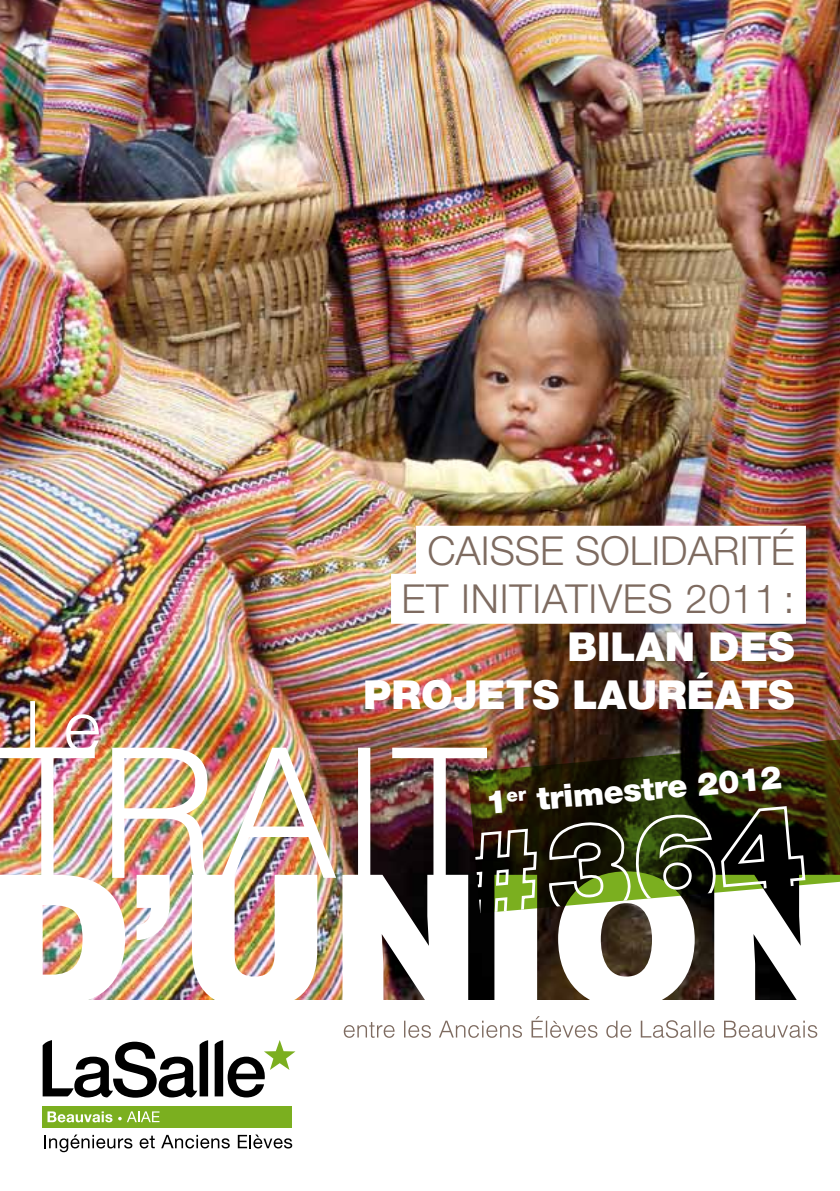
<style>
.page{position:relative;width:840px;height:1191px;background:#fff}
.page>*{position:absolute;margin:0;border:0;box-sizing:border-box;transform-origin:0 0}
.t1{font:300 40px/48px "Helvetica Neue LT Std";letter-spacing:.11em;color:#7e6b60;text-align:right}
.t2{font:900 40px/48px "Helvetica Neue LT Std";color:#fff;text-align:right}
.t3{font:900 32px "Helvetica Neue LT Std";color:#fff}
</style>
<div class="page">
<img style="left:0;top:0;width:839px;height:747px">
<div style="left:43px;top:1106px;width:249px;height:21px;background:#7baf1f"></div>
<svg style="left:44px;top:1134px;width:88px;height:18px"></svg>
<svg style="left:139px;top:1135px;width:16px;height:13px"></svg>
<svg style="left:161px;top:1134px;width:69px;height:14px"></svg>
<svg style="left:238px;top:1134px;width:54px;height:14px"></svg>
<svg style="left:47px;top:1111px;width:65px;height:11px"></svg>
<svg style="left:118px;top:1111px;width:41px;height:11px"></svg>
<svg style="left:43px;top:1040px;width:252px;height:57px"></svg>
<img style="left:42px;top:878px;width:759px;height:122px">
<img style="left:0;top:747px;width:467px;height:131px">
<img style="left:30px;top:701px;width:69px;height:51px">
<img style="left:467px;top:729px;width:372px;height:184px">
<svg style="left:467px;top:827px;width:71px;height:86px;background:#525736"></svg>
<svg style="left:547px;top:804px;width:259px;height:109px"></svg>
<svg style="left:343px;top:1016px;width:473px;height:22px"></svg>
<div style="left:416px;top:526px;width:389px;height:50px;background:#fff"></div>
<div style="left:391px;top:574px;width:414px;height:50px;background:#fff"></div>
<p class="t1" style="left:401px;top:526px;width:394px">CAISSE SOLIDARITÉ<br>ET INITIATIVES 2011 :</p>
<p class="t2" style="left:363px;top:623px;width:432px">BILAN DES<br>PROJETS LAURÉATS</p>
<p class="t3" style="left:484px;top:783px;width:298px;rotate:-5deg">1<sup>ER</sup> TRIMESTRE 2012</p>
</div>
